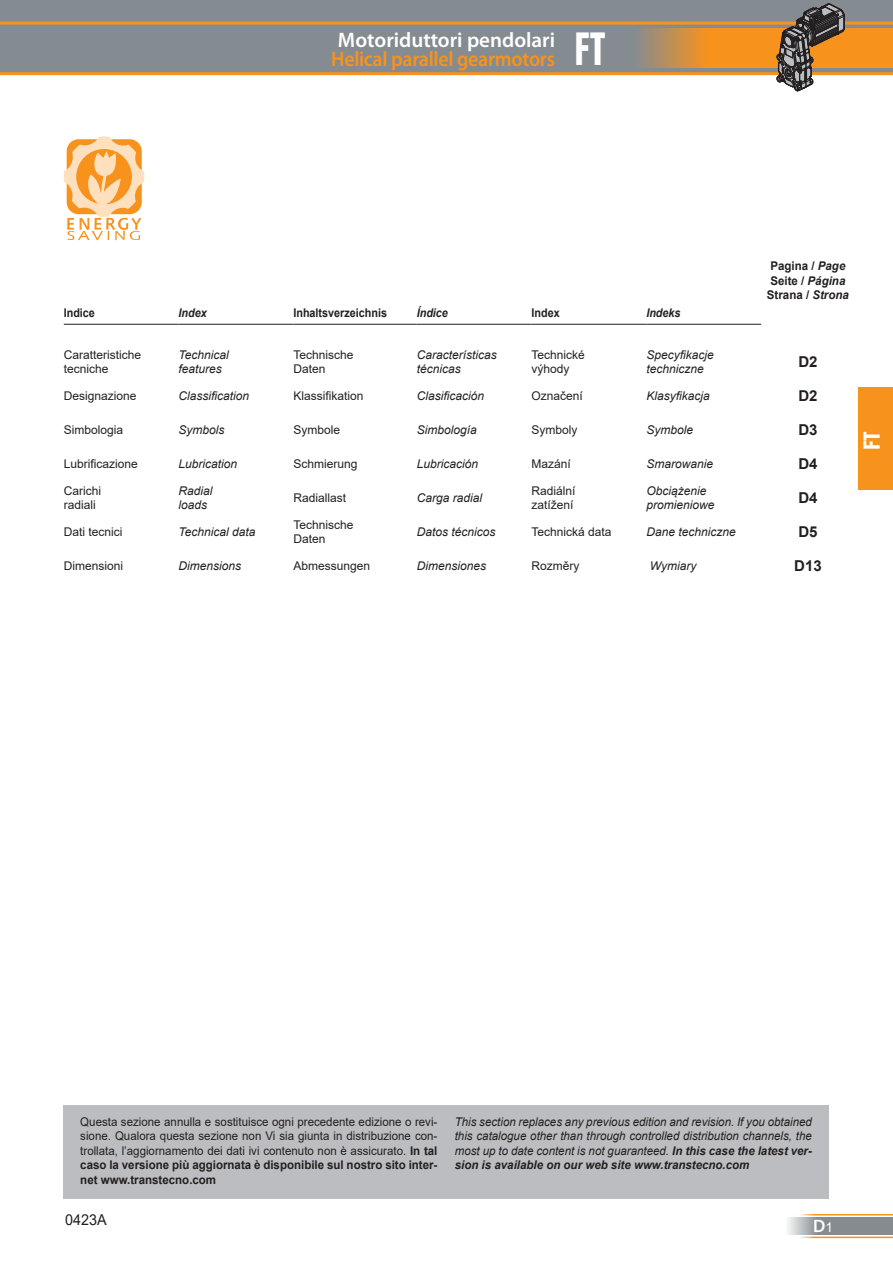
<style>
.page{position:relative;width:893px;height:1263px;background:#fff}
.page>*{position:absolute;margin:0;border:0;box-sizing:border-box;transform-origin:0 0}
.t1{font:700 condensed 45.3px "Futura BT";color:#fff;scale:.9 1}
.t2{font:700 condensed 22.5px "Futura BT";color:#fff;scale:1.08 1}
.t3{font:600 21px "Myriad Pro";letter-spacing:-.015em;color:#f7931d;scale:.95 1}
.t4{font:600 21px "Myriad Pro";color:#fff}
.t5{font:600 18px "Myriad Pro";color:#fff}
.t6{font:700 15px "Arial";color:#231f20}
.t7{font:15px "Arial";color:#231f20;scale:.96 1}
.t8{font:italic 12px/14.4px "Arial";color:#231f20}
.t9{font:12px/14.4px "Arial";color:#231f20;text-align:justify;scale:.96 1}
.t10{font:12px/14.4px "Arial";color:#231f20}
.t11{font:italic 12px/14.4px "Arial";color:#231f20;text-align:justify;scale:.96 1}
.t12{font:700 12px/14.4px "Arial";color:#231f20;scale:.96 1}
.t13{font:700 12px "Arial";color:#231f20;scale:.9 1}
.t14{font:italic 700 12px "Arial";color:#231f20;scale:.9 1}
.s1{font-style:italic}
.s2{font-weight:700}
.s3{font-family:"Arial";font-weight:400;font-size:13.5px}
</style>
<div class="page">
<svg style="left:788px;top:1217px;width:105px;height:18px;background:#949a9f"></svg>
<div style="left:0;top:0;width:893px;height:74px;background:#858c91"></div>
<hr style="left:0;top:72px;width:893px;height:3px;background:#f7931d">
<hr style="left:0;top:22px;width:893px;height:3px;background:#f7931d">
<svg style="left:640px;top:28px;width:253px;height:40px;background:#e39130"></svg>
<hr style="left:793px;top:1236px;width:100px;height:2px;background:#f7931d">
<hr style="left:793px;top:1214px;width:100px;height:1px;background:#f7931d">
<div style="left:859px;top:387px;width:34px;height:103px;background:#f7931d"></div>
<svg style="left:775px;top:3px;width:70px;height:89px"></svg>
<hr style="left:64px;top:324px;width:115px;height:1px;background:#231f20">
<hr style="left:179px;top:324px;width:114px;height:1px;background:#231f20">
<hr style="left:293px;top:324px;width:124px;height:1px;background:#231f20">
<hr style="left:417px;top:324px;width:114px;height:1px;background:#231f20">
<hr style="left:531px;top:324px;width:115px;height:1px;background:#231f20">
<hr style="left:646px;top:324px;width:115px;height:1px;background:#231f20">
<svg style="left:64px;top:136px;width:80px;height:104px"></svg>
<div style="left:64px;top:1106px;width:765px;height:93px;background:#bcbdc0"></div>
<h3 class="t4" style="left:338px;top:27px;width:219px">Motoriduttori pendolari</h3>
<h3 class="t3" style="left:331px;top:46px;width:237px">Helical parallel gearmotors</h3>
<h1 class="t1" style="left:574px;top:22px;width:37px">FT</h1>
<p class="t12" style="left:767px;top:259px;width:87px">Pagina / <span class="s1">Page<br></span>Seite / <span class="s1">Página<br></span>Strana / <span class="s1">Strona</span></p>
<p class="t13" style="left:64px;top:304px;width:36px">Indice</p>
<p class="t14" style="left:179px;top:304px;width:33px">Index</p>
<p class="t13" style="left:293px;top:304px;width:106px">Inhaltsverzeichnis</p>
<p class="t14" style="left:417px;top:304px;width:36px">Índice</p>
<p class="t13" style="left:531px;top:304px;width:33px">Index</p>
<p class="t14" style="left:646px;top:304px;width:40px">Indeks</p>
<p class="t10" style="left:64px;top:347px;width:79px">Caratteristiche tecniche</p>
<p class="t8" style="left:179px;top:348px;width:52px">Technical features</p>
<p class="t10" style="left:293px;top:347px;width:62px">Technische<br>Daten</p>
<p class="t8" style="left:417px;top:348px;width:82px">Características técnicas</p>
<p class="t10" style="left:531px;top:347px;width:55px">Technické výhody</p>
<p class="t8" style="left:646px;top:348px;width:69px">Specyfikacje techniczne</p>
<p class="t6" style="left:798px;top:351px;width:21px">D2</p>
<p class="t10" style="left:64px;top:389px;width:74px">Designazione</p>
<p class="t8" style="left:179px;top:389px;width:72px">Classification</p>
<p class="t10" style="left:293px;top:389px;width:72px">Klassifikation</p>
<p class="t8" style="left:417px;top:389px;width:69px">Clasificación</p>
<p class="t10" style="left:531px;top:389px;width:53px">Označení</p>
<p class="t8" style="left:646px;top:389px;width:65px">Klasyfikacja</p>
<p class="t6" style="left:798px;top:385px;width:21px">D2</p>
<p class="t10" style="left:64px;top:423px;width:61px">Simbologia</p>
<p class="t8" style="left:179px;top:423px;width:48px">Symbols</p>
<p class="t10" style="left:293px;top:423px;width:48px">Symbole</p>
<p class="t8" style="left:417px;top:423px;width:62px">Simbología</p>
<p class="t10" style="left:531px;top:423px;width:48px">Symboly</p>
<p class="t8" style="left:646px;top:423px;width:48px">Symbole</p>
<p class="t6" style="left:798px;top:419px;width:21px">D3</p>
<p class="t10" style="left:64px;top:457px;width:76px">Lubrificazione</p>
<p class="t8" style="left:179px;top:457px;width:60px">Lubrication</p>
<p class="t10" style="left:293px;top:457px;width:66px">Schmierung</p>
<p class="t8" style="left:417px;top:457px;width:63px">Lubricación</p>
<p class="t10" style="left:531px;top:457px;width:41px">Mazání</p>
<p class="t8" style="left:646px;top:457px;width:68px">Smarowanie</p>
<p class="t6" style="left:798px;top:453px;width:21px">D4</p>
<p class="t10" style="left:64px;top:483px;width:39px">Carichi radiali</p>
<p class="t8" style="left:179px;top:484px;width:36px">Radial loads</p>
<p class="t10" style="left:293px;top:491px;width:54px">Radiallast</p>
<p class="t8" style="left:417px;top:491px;width:67px">Carga radial</p>
<p class="t10" style="left:531px;top:483px;width:46px">Radiální zatížení</p>
<p class="t8" style="left:646px;top:484px;width:70px">Obciążenie promieniowe</p>
<p class="t6" style="left:798px;top:487px;width:21px">D4</p>
<p class="t10" style="left:64px;top:525px;width:60px">Dati tecnici</p>
<p class="t8" style="left:179px;top:525px;width:78px">Technical data</p>
<p class="t10" style="left:293px;top:517px;width:62px">Technische<br>Daten</p>
<p class="t8" style="left:417px;top:525px;width:80px">Datos técnicos</p>
<p class="t10" style="left:531px;top:525px;width:82px">Technická data</p>
<p class="t8" style="left:646px;top:525px;width:91px">Dane techniczne</p>
<p class="t6" style="left:798px;top:521px;width:21px">D5</p>
<p class="t10" style="left:64px;top:559px;width:61px">Dimensioni</p>
<p class="t8" style="left:179px;top:559px;width:64px">Dimensions</p>
<p class="t10" style="left:293px;top:559px;width:78px">Abmessungen</p>
<p class="t8" style="left:417px;top:559px;width:71px">Dimensiones</p>
<p class="t10" style="left:531px;top:559px;width:49px">Rozměry</p>
<p class="t8" style="left:650px;top:559px;width:48px">Wymiary</p>
<p class="t6" style="left:794px;top:555px;width:29px">D13</p>
<h2 class="t2" style="left:858px;top:450px;width:19px;rotate:-90deg">FT</h2>
<p class="t9" style="left:80px;top:1114px;width:374px">Questa sezione annulla e sostituisce ogni precedente edizione o revi&shy;sione. Qualora questa sezione non Vi sia giunta in distribuzione con&shy;trollata, l’aggiornamento dei dati ivi contenuto non è assicurato. <span class="s2">In tal caso la versione più aggiornata è disponibile sul nostro sito inter&shy;net www.transtecno.com</span></p>
<p class="t11" style="left:455px;top:1115px;width:374px">This section replaces any previous edition and revision. If you obtained this catalogue other than through controlled distribution channels, the most up to date content is not guaranteed. <span class="s2">In this case the latest ver&shy;sion is available on our web site www.transtecno.com</span></p>
<p class="t7" style="left:65px;top:1209px;width:45px">0423A</p>
<h3 class="t5" style="left:813px;top:1214px;width:21px">D<span class="s3">1</span></h3>
</div>
